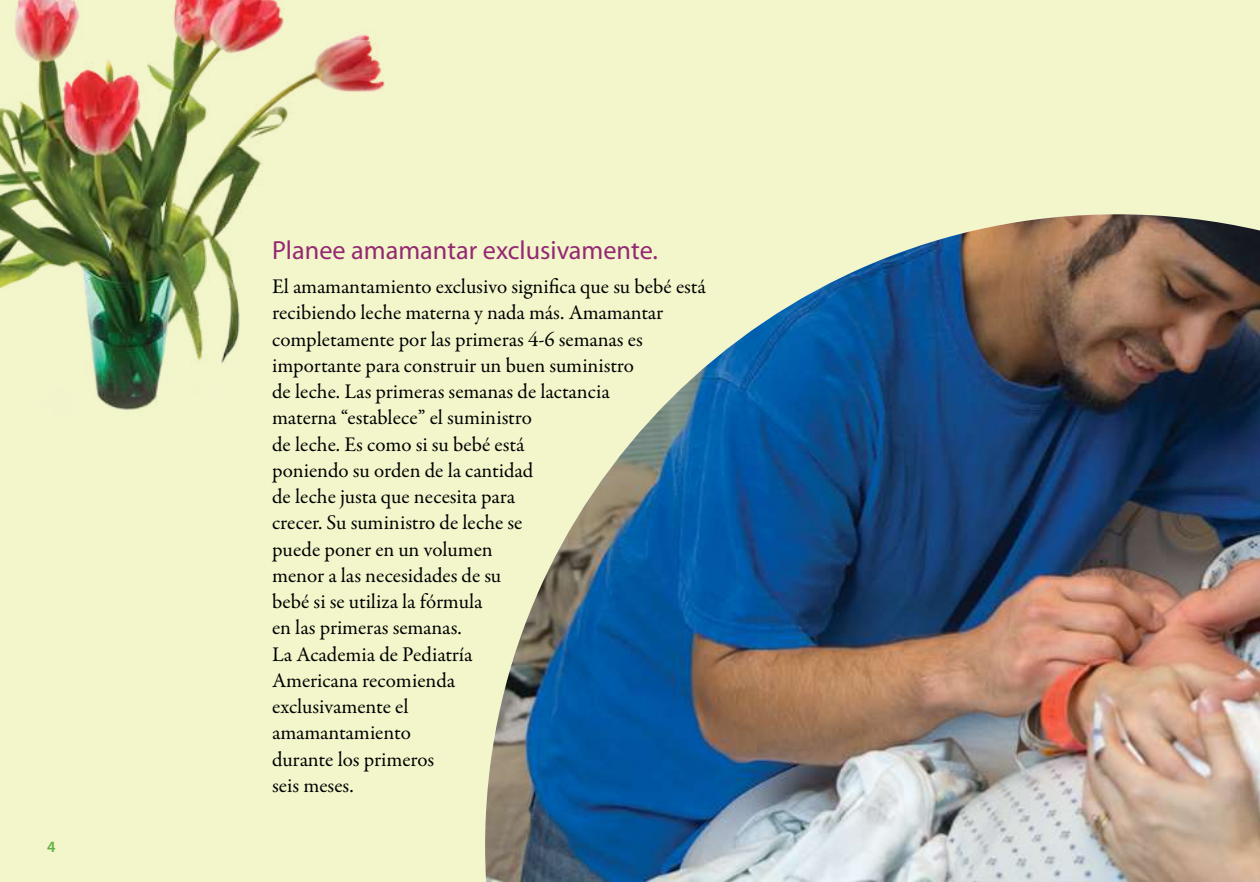
<style>
.page{position:relative;width:1260px;height:882px;background:#f3f5cb}
.page>*{position:absolute;margin:0;border:0;box-sizing:border-box;transform-origin:0 0}
.t1{font:26.25px "Myriad MM 400 600";color:#942972}
.t2{font:21px/26.2px "Garamond Premr Pro";letter-spacing:-.005em;color:#000}
.t3{font:15.75px "Myriad MM 565 600";color:#5db243}
</style>
<div class="page">
<img style="left:485px;top:214px;width:775px;height:668px">
<img style="left:0;top:0;width:385px;height:410px">
<p class="t3" style="left:47px;top:839px;width:10px">4</p>
<p class="t1" style="left:272px;top:238px;width:387px">Planee amamantar exclusivamente.</p>
<p class="t2" style="left:272px;top:274px;width:435px">El amamantamiento exclusivo significa que su bebé está recibiendo leche materna y nada más. Amamantar completamente por las primeras 4-6 semanas es importante para construir un buen suministro<br>de leche. Las primeras semanas de lactancia<br>materna “establece” el suministro<br>de leche. Es como si su bebé está<br>poniendo su orden de la cantidad<br>de leche justa que necesita para<br>crecer. Su suministro de leche se<br>puede poner en un volumen<br>menor a las necesidades de su<br>bebé si se utiliza la fórmula<br>en las primeras semanas.<br>La Academia de Pediatría<br>Americana recomienda<br>exclusivamente el<br>amamantamiento<br>durante los primeros<br>seis meses.</p>
</div>
